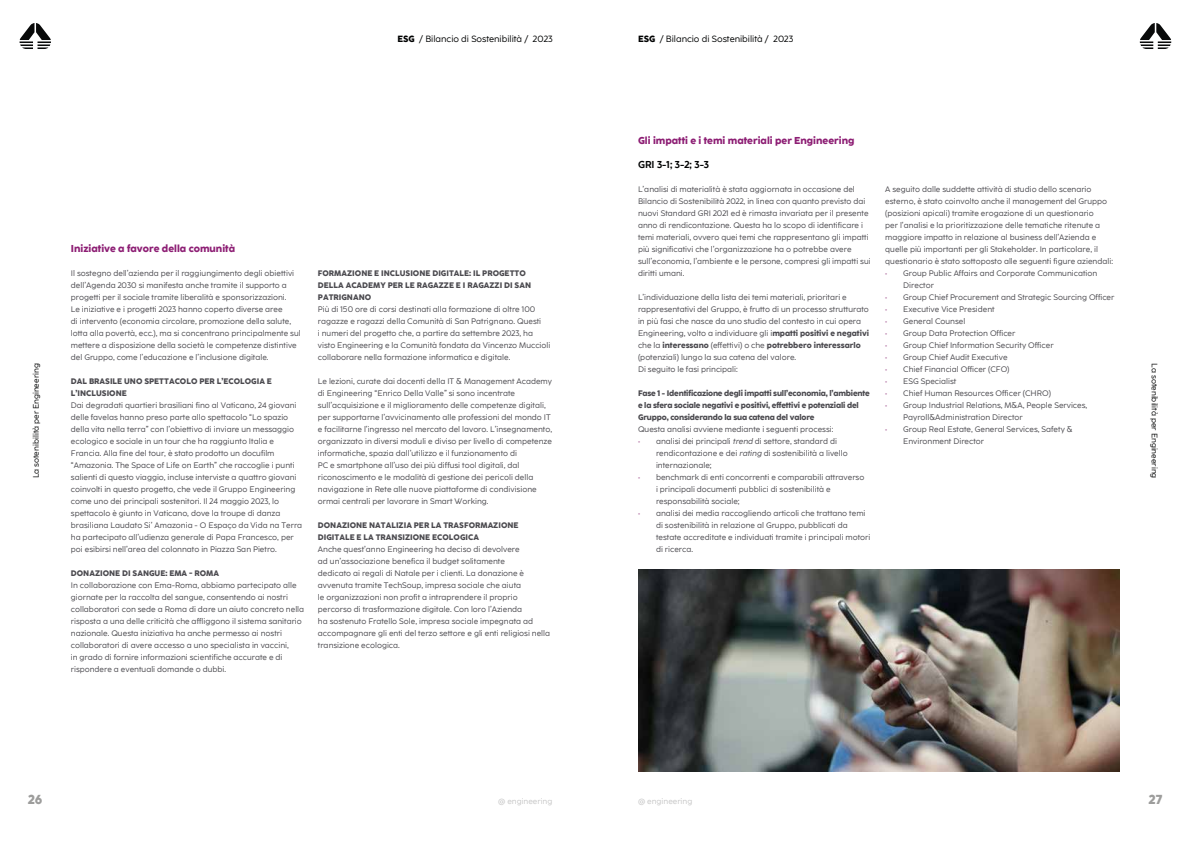
<style>
.page{position:relative;width:1191px;height:842px;background:#fff}
.page>*{position:absolute;margin:0;border:0;box-sizing:border-box;transform-origin:0 0}
.t1{font:800 13px "Coco Eng";color:#9d9d9c}
.t2{font:800 10px "Coco Eng";color:#8d1e74}
.t3{font:700 10px "Coco Eng";color:#010202}
.t4{font:9px "Coco Eng";color:#010202}
.t5{font:8px/12px "Coco Eng";color:#4b4a4f}
.t6{font:800 8px/12px "Coco Eng";color:#4b4a4f}
.t7{font:800 8px/12px "Coco Eng";letter-spacing:-.02em;color:#4b4a4f}
.t8{font:8px "Coco Eng";color:#010202}
.t9{font:8px "Coco Eng";color:#c6c6c6}
.s1{font-weight:800}
.s2{color:#b679a8}
.s3{font-style:italic}
</style>
<div class="page">
<svg style="left:20px;top:23px;width:31px;height:26px"></svg>
<svg style="left:1139px;top:23px;width:32px;height:26px"></svg>
<img style="left:638px;top:570px;width:481px;height:201px">
<p class="t4" style="left:397px;top:33px;width:157px"><span class="s1">ESG</span> / Bilancio di Sostenibilità / 2023</p>
<p class="t4" style="left:638px;top:33px;width:157px"><span class="s1">ESG</span> / Bilancio di Sostenibilità / 2023</p>
<p class="t2" style="left:638px;top:133px;width:218px">Gli impatti e i temi materiali per Engineering</p>
<p class="t3" style="left:638px;top:158px;width:73px">GRI 3-1; 3-2; 3-3</p>
<p class="t5" style="left:638px;top:183px;width:234px">L’analisi di materialità è stata aggiornata in occasione del Bilancio di Sostenibilità 2022, in linea con quanto previsto dai nuovi Standard GRI 2021 ed è rimasta invariata per il presente anno di rendicontazione. Questa ha lo scopo di identificare i temi materiali, ovvero quei temi che rappresentano gli impatti più significativi che l’organizzazione ha o potrebbe avere sull’economia, l’ambiente e le persone, compresi gli impatti sui diritti umani.</p>
<p class="t5" style="left:638px;top:291px;width:232px">L’individuazione della lista dei temi materiali, prioritari e rappresentativi del Gruppo, è frutto di un processo strutturato in più fasi che nasce da uno studio del contesto in cui opera Engineering, volto a individuare gli i<span class="s1">mpatti positivi e negativi </span>che la <span class="s1">interessano</span> (effettivi) o che <span class="s1">potrebbero interessarlo </span>(potenziali) lungo la sua catena del valore.<br>Di seguito le fasi principali:</p>
<p class="t7" style="left:638px;top:387px;width:233px">Fase 1 - Identificazione degli impatti sull’economia, l’ambiente e la sfera sociale negativi e positivi, effettivi e potenziali del<br>Gruppo, considerando la sua catena del valore</p>
<p class="t5" style="left:638px;top:423px;width:197px">Questa analisi avviene mediante i seguenti processi:</p>
<p class="t5" style="left:656px;top:435px;width:193px;text-indent:-18px"><span class="s2">•</span> analisi dei principali <span class="s3">trend</span> di settore, standard di rendicontazione e dei <span class="s3">rating</span> di sostenibilità a livello internazionale;</p>
<p class="t5" style="left:656px;top:471px;width:210px;text-indent:-18px"><span class="s2">•</span> benchmark di enti concorrenti e comparabili attraverso i principali documenti pubblici di sostenibilità e responsabilità sociale;</p>
<p class="t5" style="left:656px;top:507px;width:216px;text-indent:-18px"><span class="s2">•</span> analisi dei media raccogliendo articoli che trattano temi di sostenibilità in relazione al Gruppo, pubblicati da testate accreditate e individuati tramite i principali motori di ricerca.</p>
<p class="t5" style="left:885px;top:183px;width:229px">A seguito dalle suddette attività di studio dello scenario esterno, è stato coinvolto anche il management del Gruppo (posizioni apicali) tramite erogazione di un questionario<br>per l’analisi e la prioritizzazione delle tematiche ritenute a maggiore impatto in relazione al business dell’Azienda e quelle più importanti per gli Stakeholder. In particolare, il questionario è stato sottoposto alle seguenti figure aziendali:</p>
<p class="t5" style="left:903px;top:267px;width:195px;text-indent:-18px"><span class="s2">•</span> Group Public Affairs and Corporate Communication<br>Director</p>
<p class="t5" style="left:885px;top:291px;width:231px"><span class="s2">•</span> Group Chief Procurement and Strategic Sourcing Officer</p>
<p class="t5" style="left:885px;top:303px;width:111px"><span class="s2">•</span> Executive Vice President</p>
<p class="t5" style="left:885px;top:315px;width:82px"><span class="s2">•</span> General Counsel</p>
<p class="t5" style="left:885px;top:327px;width:132px"><span class="s2">•</span> Group Data Protection Officer</p>
<p class="t5" style="left:885px;top:339px;width:170px"><span class="s2">•</span> Group Chief Information Security Officer</p>
<p class="t5" style="left:885px;top:351px;width:124px"><span class="s2">•</span> Group Chief Audit Executive</p>
<p class="t5" style="left:885px;top:363px;width:126px"><span class="s2">•</span> Chief Financial Officer (CFO)</p>
<p class="t5" style="left:885px;top:375px;width:73px"><span class="s2">•</span> ESG Specialist</p>
<p class="t5" style="left:885px;top:387px;width:167px"><span class="s2">•</span> Chief Human Resources Officer (CHRO)</p>
<p class="t5" style="left:903px;top:399px;width:185px;text-indent:-18px"><span class="s2">•</span> Group Industrial Relations, M&amp;A, People Services,<br>Payroll&amp;Administration Director</p>
<p class="t5" style="left:903px;top:423px;width:171px;text-indent:-18px"><span class="s2">•</span> Group Real Estate, General Services, Safety &amp;<br>Environment Director</p>
<p class="t2" style="left:71px;top:241px;width:166px">Iniziative a favore della comunità</p>
<p class="t5" style="left:71px;top:267px;width:231px">Il sostegno dell’azienda per il raggiungimento degli obiettivi dell’Agenda 2030 si manifesta anche tramite il supporto a progetti per il sociale tramite liberalità e sponsorizzazioni.<br>Le iniziative e i progetti 2023 hanno coperto diverse aree<br>di intervento (economia circolare, promozione della salute, lotta alla povertà, ecc.), ma si concentrano principalmente sul mettere a disposizione della società le competenze distintive del Gruppo, come l’educazione e l’inclusione digitale.</p>
<p class="t6" style="left:71px;top:375px;width:202px">DAL BRASILE UNO SPETTACOLO PER L’ECOLOGIA E<br>L’INCLUSIONE</p>
<p class="t5" style="left:71px;top:399px;width:233px">Dai degradati quartieri brasiliani fino al Vaticano, 24 giovani delle favelas hanno preso parte allo spettacolo “Lo spazio della vita nella terra” con l’obiettivo di inviare un messaggio ecologico e sociale in un tour che ha raggiunto Italia e Francia. Alla fine del tour, è stato prodotto un docufilm “Amazonia. The Space of Life on Earth” che raccoglie i punti salienti di questo viaggio, incluse interviste a quattro giovani coinvolti in questo progetto, che vede il Gruppo Engineering come uno dei principali sostenitori. Il 24 maggio 2023, lo spettacolo è giunto in Vaticano, dove la troupe di danza brasiliana Laudato Si’ Amazonia - O Espaço da Vida na Terra ha partecipato all’udienza generale di Papa Francesco, per poi esibirsi nell’area del colonnato in Piazza San Pietro.</p>
<p class="t6" style="left:71px;top:567px;width:150px">DONAZIONE DI SANGUE: EMA - ROMA</p>
<p class="t5" style="left:71px;top:579px;width:235px">In collaborazione con Ema-Roma, abbiamo partecipato alle giornate per la raccolta del sangue, consentendo ai nostri collaboratori con sede a Roma di dare un aiuto concreto nella risposta a una delle criticità che affliggono il sistema sanitario nazionale. Questa iniziativa ha anche permesso ai nostri collaboratori di avere accesso a uno specialista in vaccini,<br>in grado di fornire informazioni scientifiche accurate e di rispondere a eventuali domande o dubbi.</p>
<p class="t6" style="left:318px;top:267px;width:215px">FORMAZIONE E INCLUSIONE DIGITALE: IL PROGETTO<br>DELLA ACADEMY PER LE RAGAZZE E I RAGAZZI DI SAN<br>PATRIGNANO</p>
<p class="t5" style="left:318px;top:303px;width:234px">Più di 150 ore di corsi destinati alla formazione di oltre 100 ragazze e ragazzi della Comunità di San Patrignano. Questi<br>i numeri del progetto che, a partire da settembre 2023, ha visto Engineering e la Comunità fondata da Vincenzo Muccioli collaborare nella formazione informatica e digitale.</p>
<p class="t5" style="left:318px;top:375px;width:236px">Le lezioni, curate dai docenti della IT &amp; Management Academy di Engineering “Enrico Della Valle” si sono incentrate sull’acquisizione e il miglioramento delle competenze digitali, per supportarne l’avvicinamento alle professioni del mondo IT e facilitarne l’ingresso nel mercato del lavoro. L’insegnamento, organizzato in diversi moduli e diviso per livello di competenze informatiche, spazia dall’utilizzo e il funzionamento di<br>PC e smartphone all’uso dei più diffusi tool digitali, dal riconoscimento e le modalità di gestione dei pericoli della navigazione in Rete alle nuove piattaforme di condivisione ormai centrali per lavorare in Smart Working.</p>
<p class="t6" style="left:318px;top:519px;width:202px">DONAZIONE NATALIZIA PER LA TRASFORMAZIONE<br>DIGITALE E LA TRANSIZIONE ECOLOGICA</p>
<p class="t5" style="left:318px;top:543px;width:234px">Anche quest’anno Engineering ha deciso di devolvere<br>ad un’associazione benefica il budget solitamente<br>dedicato ai regali di Natale per i clienti. La donazione è avvenuta tramite TechSoup, impresa sociale che aiuta<br>le organizzazioni non profit a intraprendere il proprio percorso di trasformazione digitale. Con loro l’Azienda<br>ha sostenuto Fratello Sole, impresa sociale impegnata ad accompagnare gli enti del terzo settore e gli enti religiosi nella transizione ecologica.</p>
<p class="t8" style="left:31px;top:478px;width:116px;rotate:-90deg">La sotenibilità per Engineering</p>
<p class="t8" style="left:1159px;top:363px;width:116px;rotate:90deg">La sotenibilità per Engineering</p>
<h1 class="t1" style="left:28px;top:790px;width:16px">26</h1>
<h1 class="t1" style="left:1148px;top:790px;width:15px">27</h1>
<p class="t9" style="left:498px;top:796px;width:56px">@ engineering</p>
<p class="t9" style="left:638px;top:796px;width:56px">@ engineering</p>
</div>
